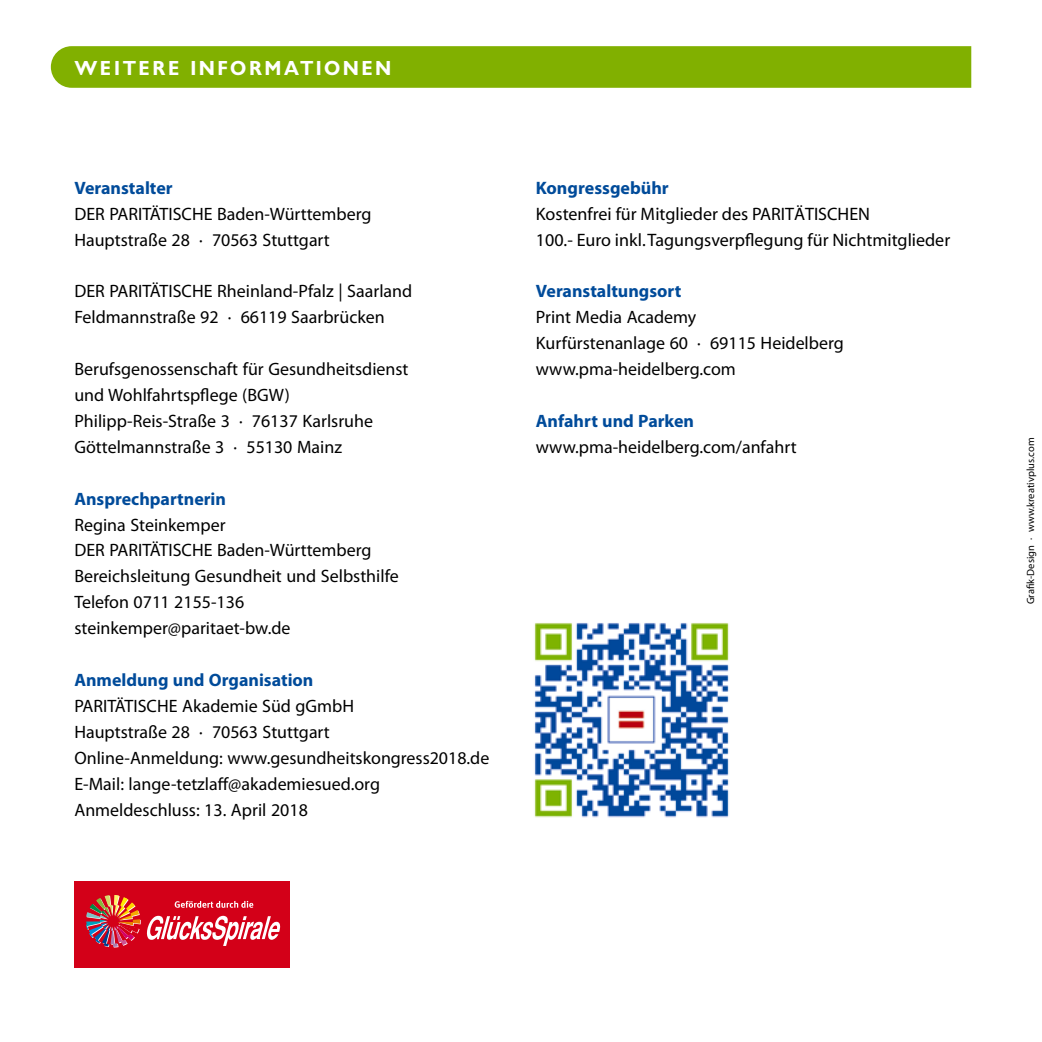
<style>
.page{position:relative;width:1042px;height:1042px;background:#fff}
.page>*{position:absolute;margin:0;border:0;box-sizing:border-box;transform-origin:0 0}
.t1{font:700 21px "Chantilly";letter-spacing:.12em;color:#fff}
.t2{font:18.03px/25.9px "Myriad";color:#000}
.t3{font:700 18.03px "Myriad";color:#004b9a}
.t4{font:17.85px/25.9px "Myriad Pro";color:#000}
.t5{font:700 17.85px "Myriad Pro";color:#004b9a}
.t6{font:10.5px "Myriad Pro";color:#000}
</style>
<div class="page">
<div style="left:51px;top:46px;width:920px;height:42px;background:#81b000"></div>
<div style="left:74px;top:881px;width:216px;height:86px;background:#d30018"></div>
<svg style="left:86px;top:895px;width:194px;height:52px"></svg>
<img style="left:534px;top:623px;width:195px;height:195px">
<p class="t1" style="left:74px;top:57px;width:318px">WEITERE INFORMATIONEN</p>
<p class="t5" style="left:74px;top:176px;width:100px">Veranstalter</p>
<p class="t4" style="left:74px;top:200px;width:299px">DER PARITÄTISCHE Baden-Württemberg<br>Hauptstraße 28 · 70563 Stuttgart</p>
<p class="t4" style="left:74px;top:278px;width:339px">DER PARITÄTISCHE Rheinland-Pfalz | Saarland<br>Feldmannstraße 92 · 66119 Saarbrücken</p>
<p class="t4" style="left:74px;top:356px;width:336px">Berufsgenossenschaft für Gesundheitsdienst und Wohlfahrtspflege (BGW)<br>Philipp-Reis-Straße 3 · 76137 Karlsruhe Göttelmannstraße 3 · 55130 Mainz</p>
<p class="t5" style="left:74px;top:487px;width:153px">Ansprechpartnerin</p>
<p class="t4" style="left:74px;top:511px;width:326px">Regina Steinkemper<br>DER PARITÄTISCHE Baden-Württemberg<br>Bereichsleitung Gesundheit und Selbsthilfe<br>Telefon 0711 2155-136 steinkemper@paritaet-bw.de</p>
<p class="t5" style="left:74px;top:668px;width:240px">Anmeldung und Organisation</p>
<p class="t4" style="left:74px;top:692px;width:416px">PARITÄTISCHE Akademie Süd gGmbH<br>Hauptstraße 28 · 70563 Stuttgart<br>Online-Anmeldung: www.gesundheitskongress2018.de E-Mail: lange-tetzlaff@akademiesued.org Anmeldeschluss: 13. April 2018</p>
<p class="t3" style="left:536px;top:178px;width:134px">Kongressgebühr</p>
<p class="t2" style="left:536px;top:201px;width:416px">Kostenfrei für Mitglieder des Paritätischen<br>100.- Euro inkl. Tagungsverpflegung für Nichtmitglieder</p>
<p class="t5" style="left:536px;top:280px;width:147px">Veranstaltungsort</p>
<p class="t4" style="left:536px;top:304px;width:309px">Print Media Academy<br>Kurfürstenanlage 60 · 69115 Heidelberg www.pma-heidelberg.com</p>
<p class="t5" style="left:536px;top:409px;width:160px">Anfahrt und Parken</p>
<p class="t4" style="left:536px;top:433px;width:262px">www.pma-heidelberg.com/anfahrt</p>
<p class="t6" style="left:1024px;top:604px;width:168px;rotate:-90deg">Grafik-Design · www.kreativplus.com</p>
</div>
